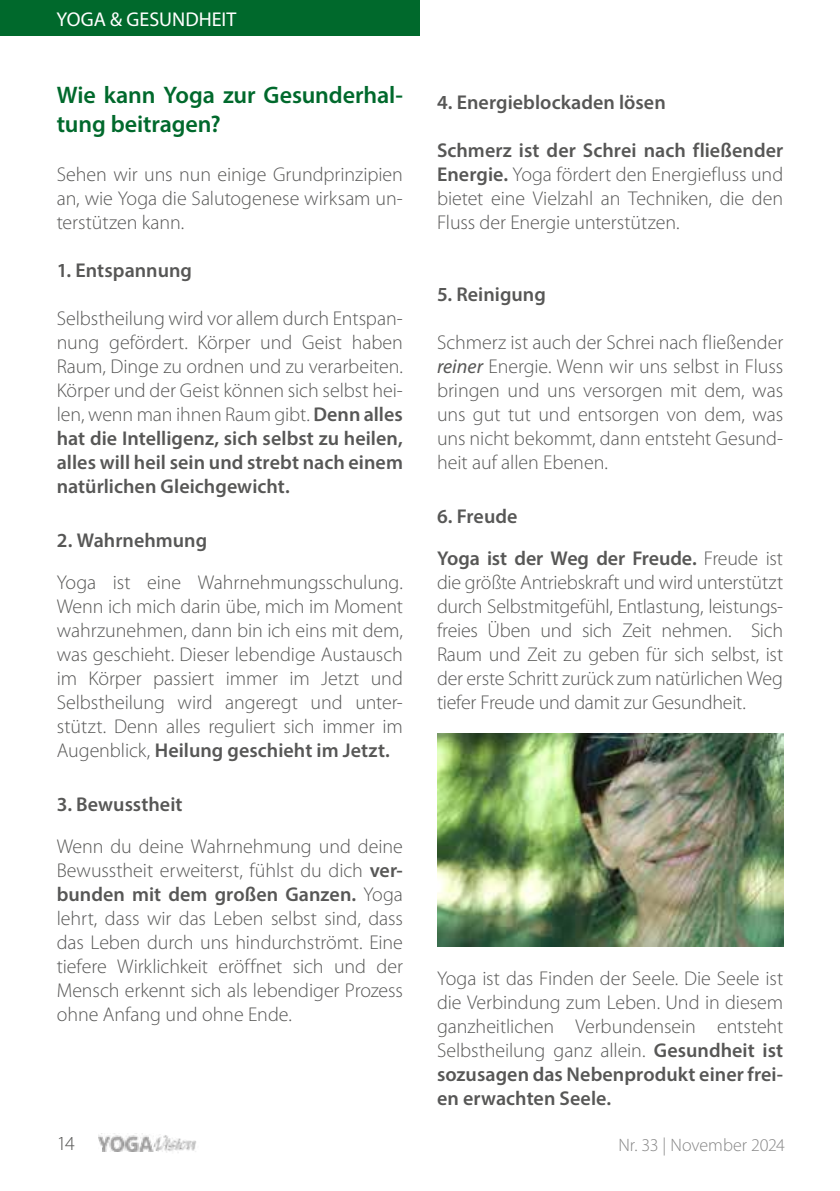
<style>
.page{position:relative;width:840px;height:1191px;background:#fff}
.page>*{position:absolute;margin:0;border:0;box-sizing:border-box;transform-origin:0 0}
.t1{font:600 24px/28.8px "Myriad Pro";letter-spacing:-.005em;color:#00692c}
.t2{font:300 20px/24px "Myriad Pro";letter-spacing:-.005em;color:#575756;text-align:justify}
.t3{font:600 20px/42.4px "Myriad Pro";color:#575756}
.t4{font:20px "Grandesign Neue Roman";letter-spacing:.005em;color:#fff}
.t5{font:300 18px "Myriad Pro";letter-spacing:-.005em;color:#878787}
.s1{font-weight:600}
.s2{font-weight:400;font-style:italic}
.s3{font-weight:300}
</style>
<div class="page">
<div style="left:0;top:0;width:420px;height:36px;background:#00692c"></div>
<img style="left:98px;top:1133px;width:54px;height:18px">
<img style="left:152px;top:1135px;width:44px;height:18px">
<img style="left:437px;top:733px;width:345px;height:213px">
<p class="t4" style="left:57px;top:8px;width:181px">YOGA &amp; GESUNDHEIT</p>
<p class="t1" style="left:57px;top:80px;width:347px">Wie kann Yoga zur Gesunderhal&shy;tung beitragen?</p>
<p class="t2" style="left:57px;top:162px;width:347px">Sehen wir uns nun einige Grundprinzipien an, wie Yoga die Salutogenese wirksam un&shy;terstützen kann.</p>
<p class="t3" style="left:57px;top:249px;width:137px">1. Entspannung</p>
<p class="t2" style="left:57px;top:306px;width:347px">Selbstheilung wird vor allem durch Entspan&shy;nung gefördert. Körper und Geist haben Raum, Dinge zu ordnen und zu verarbeiten.<br>Körper und der Geist können sich selbst hei&shy;len, wenn man ihnen Raum gibt. <span class="s1">Denn alles hat die Intelligenz, sich selbst zu heilen, alles will heil sein und strebt nach einem natürlichen Gleichgewicht.</span></p>
<p class="t3" style="left:57px;top:518px;width:152px">2. Wahrnehmung</p>
<p class="t2" style="left:57px;top:570px;width:347px">Yoga ist eine Wahrnehmungsschulung.<br>Wenn ich mich darin übe, mich im Moment wahrzunehmen, dann bin ich eins mit dem, was geschieht. Dieser lebendige Austausch im Körper passiert immer im Jetzt und Selbstheilung wird angeregt und unter&shy;stützt. Denn alles reguliert sich immer im Augenblick, <span class="s1">Heilung geschieht im Jetzt.</span></p>
<p class="t3" style="left:57px;top:782px;width:127px">3. Bewusstheit</p>
<p class="t2" style="left:57px;top:834px;width:347px">Wenn du deine Wahrnehmung und deine Bewusstheit erweiterst, fühlst du dich <span class="s1">ver&shy;bunden mit dem großen Ganzen.</span> Yoga lehrt, dass wir das Leben selbst sind, dass das Leben durch uns hindurchströmt. Eine tiefere Wirklichkeit eröffnet sich und der Mensch erkennt sich als lebendiger Prozess ohne Anfang und ohne Ende.</p>
<p class="t2" style="left:57px;top:1131px;width:20px">14</p>
<p class="t3" style="left:437px;top:81px;width:230px">4. Energieblockaden lösen</p>
<p class="t2" style="left:437px;top:138px;width:347px"><span class="s1">Schmerz ist der Schrei nach fließender Energie.</span> Yoga fördert den Energiefluss und bietet eine Vielzahl an Techniken, die den Fluss der Energie unterstützen.</p>
<p class="t3" style="left:437px;top:273px;width:110px">5. Reinigung</p>
<p class="t2" style="left:437px;top:330px;width:347px">Schmerz ist auch der Schrei nach fließender <span class="s2">reiner</span> Energie. Wenn wir uns selbst in Fluss bringen und uns versorgen mit dem, was uns gut tut und entsorgen von dem, was uns nicht bekommt, dann entsteht Gesund&shy;heit auf allen Ebenen.</p>
<p class="t3" style="left:437px;top:494px;width:347px">6. Freude<br>Yoga ist der Weg der Freude. <span class="s3">Freude ist</span></p>
<p class="t2" style="left:437px;top:570px;width:347px">die größte Antriebskraft und wird unterstützt durch Selbstmitgefühl, Entlastung, leistungs&shy;freies Üben und sich Zeit nehmen. Sich Raum und Zeit zu geben für sich selbst, ist der erste Schritt zurück zum natürlichen Weg tiefer Freude und damit zur Gesundheit.</p>
<p class="t2" style="left:437px;top:966px;width:347px">Yoga ist das Finden der Seele. Die Seele ist die Verbindung zum Leben. Und in diesem ganzheitlichen Verbundensein entsteht Selbstheilung ganz allein. <span class="s1">Gesundheit ist sozusagen das Nebenprodukt einer frei&shy;en erwachten Seele.</span></p>
<p class="t5" style="left:618px;top:1133px;width:168px">Nr. 33 | November 2024</p>
</div>
